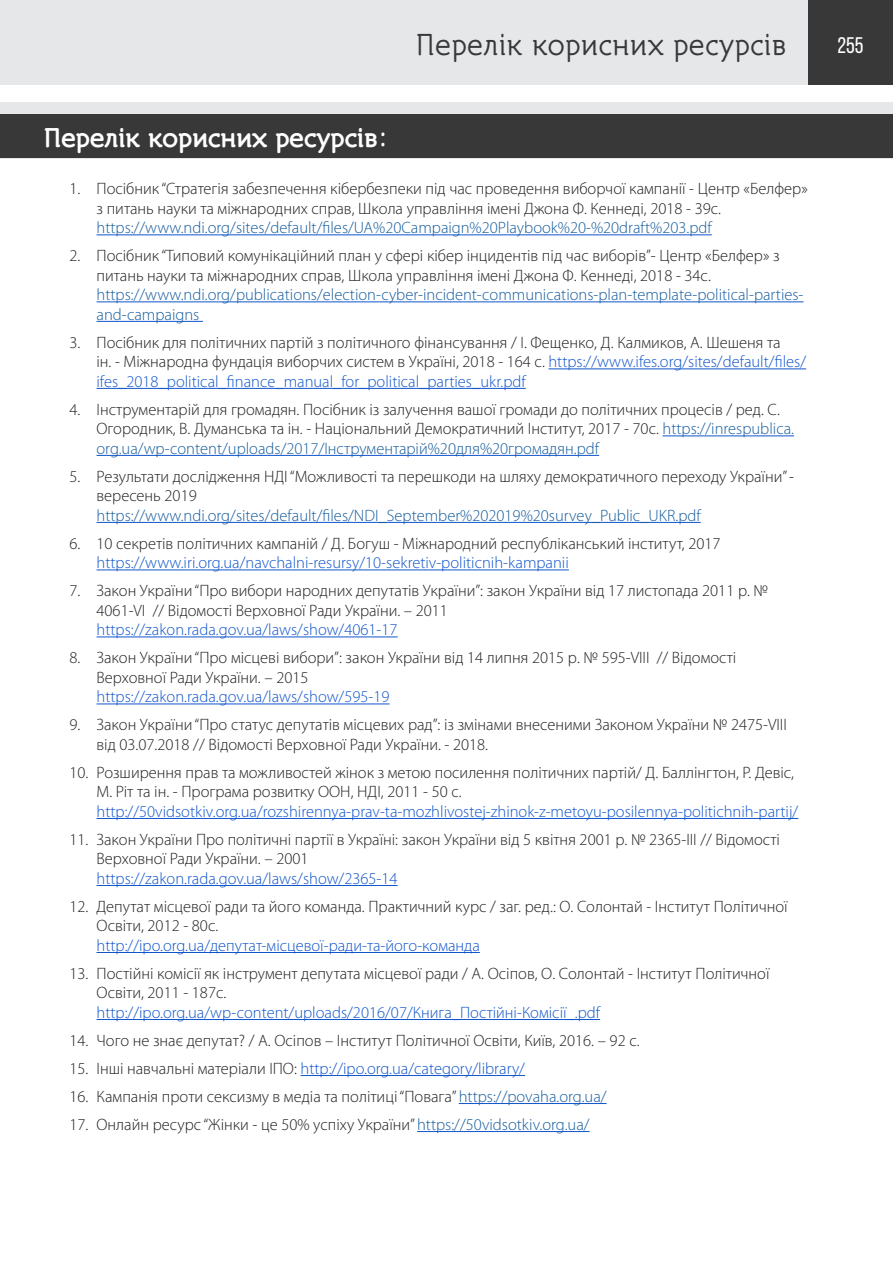
<style>
.page{position:relative;width:893px;height:1263px;background:#fff}
.page>*{position:absolute;margin:0;border:0;box-sizing:border-box;transform-origin:0 0}
.t1{font:30px "Turbota";color:#383839}
.t2{font:700 27px "Turbota";color:#fff}
.t3{font:22.5px "Bebas Neue";color:#fff}
.t4{font:300 16.5px/19.5px "Myriad Pro";color:#231f20}
.t5{font:300 16.5px "Myriad Pro";color:#15c}
.t6{font:300 16.5px/19.5px "Myriad Pro";color:#175d9e}
.s1{color:#15c}
.s2{color:#175d9e}
.s3{color:#231f20}
</style>
<div class="page">
<div style="left:0;top:0;width:871px;height:85px;background:#e6e7e9"></div>
<div style="left:808px;top:0;width:85px;height:85px;background:#383839"></div>
<hr style="left:97px;top:234px;width:615px;height:1px;background:#15c">
<hr style="left:97px;top:301px;width:706px;height:1px;background:#15c">
<hr style="left:97px;top:321px;width:106px;height:1px;background:#15c">
<hr style="left:548px;top:368px;width:258px;height:1px;background:#15c">
<hr style="left:97px;top:388px;width:429px;height:1px;background:#15c">
<hr style="left:662px;top:435px;width:132px;height:1px;background:#15c">
<hr style="left:97px;top:455px;width:502px;height:1px;background:#15c">
<hr style="left:97px;top:522px;width:604px;height:1px;background:#15c">
<hr style="left:97px;top:569px;width:472px;height:1px;background:#15c">
<hr style="left:97px;top:636px;width:301px;height:1px;background:#15c">
<hr style="left:97px;top:703px;width:293px;height:1px;background:#15c">
<hr style="left:97px;top:818px;width:701px;height:1px;background:#15c">
<hr style="left:97px;top:885px;width:301px;height:1px;background:#15c">
<hr style="left:97px;top:952px;width:383px;height:1px;background:#15c">
<hr style="left:97px;top:1019px;width:503px;height:1px;background:#15c">
<hr style="left:301px;top:1075px;width:224px;height:1px;background:#15c">
<hr style="left:459px;top:1103px;width:148px;height:1px;background:#15c">
<hr style="left:417px;top:1131px;width:173px;height:1px;background:#15c">
<div style="left:0;top:102px;width:893px;height:56px;background:#e6e7e9"></div>
<div style="left:0;top:115px;width:893px;height:43px;background:#383839"></div>
<p class="t2" style="left:43px;top:121px;width:347px">Перелік корисних ресурсів:</p>
<h1 class="t1" style="left:414px;top:26px;width:374px">Перелік корисних ресурсів</h1>
<h3 class="t3" style="left:837px;top:33px;width:28px">255</h3>
<p class="t4" style="left:97px;top:179px;width:713px;text-indent:-27px">1. Посібник “Стратегія забезпечення кібербезпеки під час проведення виборчої кампанії - Центр «Белфер» з питань науки та міжнародних справ, Школа управління імені Джона Ф. Кеннеді, 2018 - 39с.</p>
<p class="t6" style="left:97px;top:218px;width:617px">https://www.ndi.org/sites/default/files/UA%20Campaign%20Playbook%20-%20draft%203.pdf</p>
<p class="t4" style="left:97px;top:246px;width:685px;text-indent:-27px">2. Посібник “Типовий комунікаційний план у сфері кібер інцидентів під час виборів”- Центр «Белфер» з питань науки та міжнародних справ, Школа управління імені Джона Ф. Кеннеді, 2018 - 34с.</p>
<p class="t6" style="left:97px;top:285px;width:708px">https://www.ndi.org/publications/election-cyber-incident-communications-plan-template-political-parties&shy;and-campaigns</p>
<p class="t4" style="left:97px;top:333px;width:711px;text-indent:-27px">3. Посібник для політичних партій з політичного фінансування / І. Фещенко, Д. Калмиков, А. Шешеня та<br>ін. - Міжнародна фундація виборчих систем в Україні, 2018 - 164 с. <span class="s1">https://www.ifes.org/sites/default/files/ ifes_2018_political_finance_manual_for_political_parties_ukr.pdf</span></p>
<p class="t4" style="left:97px;top:400px;width:699px;text-indent:-27px">4. Інструментарій для громадян. Посібник із залучення вашої громади до політичних процесів / ред. С.<br>Огородник, В. Думанська та ін. - Національний Демократичний Інститут, 2017 - 70с. <span class="s2">https://inrespublica. org.ua/wp-content/uploads/2017/Інструментарій%20для%20громадян.pdf</span></p>
<p class="t4" style="left:97px;top:467px;width:699px;text-indent:-27px">5. Результати дослідження НДІ “Можливості та перешкоди на шляху демократичного переходу України” - вересень 2019</p>
<p class="t6" style="left:97px;top:506px;width:606px">https://www.ndi.org/sites/default/files/NDI_September%202019%20survey_Public_UKR.pdf</p>
<p class="t4" style="left:70px;top:534px;width:653px">6. 10 секретів політичних кампаній / Д. Богуш - Міжнародний республіканський інститут, 2017</p>
<p class="t5" style="left:97px;top:554px;width:474px">https://www.iri.org.ua/navchalni-resursy/10-sekretiv-politicnih-kampanii</p>
<p class="t4" style="left:97px;top:581px;width:673px;text-indent:-27px">7. Закон України “Про вибори народних депутатів України”: закон України від 17 листопада 2011 р. №<br>4061-VI // Відомості Верховної Ради України. – 2011</p>
<p class="t5" style="left:97px;top:621px;width:303px">https://zakon.rada.gov.ua/laws/show/4061-17</p>
<p class="t4" style="left:97px;top:648px;width:641px;text-indent:-27px">8. Закон України “Про місцеві вибори”: закон України від 14 липня 2015 р. № 595-VIII // Відомості<br>Верховної Ради України. – 2015</p>
<p class="t5" style="left:97px;top:688px;width:295px">https://zakon.rada.gov.ua/laws/show/595-19</p>
<p class="t4" style="left:97px;top:715px;width:692px;text-indent:-27px">9. Закон України “Про статус депутатів місцевих рад”: із змінами внесеними Законом України № 2475-VIII від 03.07.2018 // Відомості Верховної Ради України. - 2018.</p>
<p class="t4" style="left:97px;top:763px;width:699px;text-indent:-27px">10. Розширення прав та можливостей жінок з метою посилення політичних партій/ Д. Баллінгтон, Р. Девіс,<br>М. Ріт та ін. - Програма розвитку ООН, НДІ, 2011 - 50 с.</p>
<p class="t5" style="left:97px;top:802px;width:703px">http://50vidsotkiv.org.ua/rozshirennya-prav-ta-mozhlivostej-zhinok-z-metoyu-posilennya-politichnih-partij/</p>
<p class="t4" style="left:97px;top:830px;width:685px;text-indent:-27px">11. Закон України Про політичні партії в Україні: закон України від 5 квітня 2001 р. № 2365-III // Відомості<br>Верховної Ради України. – 2001</p>
<p class="t5" style="left:97px;top:869px;width:303px">https://zakon.rada.gov.ua/laws/show/2365-14</p>
<p class="t4" style="left:97px;top:897px;width:693px;text-indent:-27px">12. Депутат місцевої ради та його команда. Практичний курс / заг. ред.: О. Солонтай - Інститут Політичної<br>Освіти, 2012 - 80с.</p>
<p class="t5" style="left:97px;top:936px;width:385px">http://ipo.org.ua/депутат-місцевої-ради-та-його-команда</p>
<p class="t4" style="left:97px;top:964px;width:674px;text-indent:-27px">13. Постійні комісії як інструмент депутата місцевої ради / А. Осіпов, О. Солонтай - Інститут Політичної<br>Освіти, 2011 - 187с.</p>
<p class="t5" style="left:97px;top:1003px;width:505px">http://ipo.org.ua/wp-content/uploads/2016/07/Книга_Постійні-Комісії_.pdf</p>
<p class="t4" style="left:70px;top:1031px;width:572px">14. Чого не знає депутат? / А. Осіпов – Інститут Політичної Освіти, Київ, 2016. – 92 с.</p>
<p class="t5" style="left:70px;top:1059px;width:457px"><span class="s3">15. Інші навчальні матеріали ІПО:</span> http://ipo.org.ua/category/library/</p>
<p class="t4" style="left:70px;top:1087px;width:539px">16. Кампанія проти сексизму в медіа та політиці “Повага” <span class="s2">https://povaha.org.ua/</span></p>
<p class="t4" style="left:70px;top:1115px;width:522px">17. Онлайн ресурс “Жінки - це 50% успіху України” <span class="s2">https://50vidsotkiv.org.ua/</span></p>
</div>
